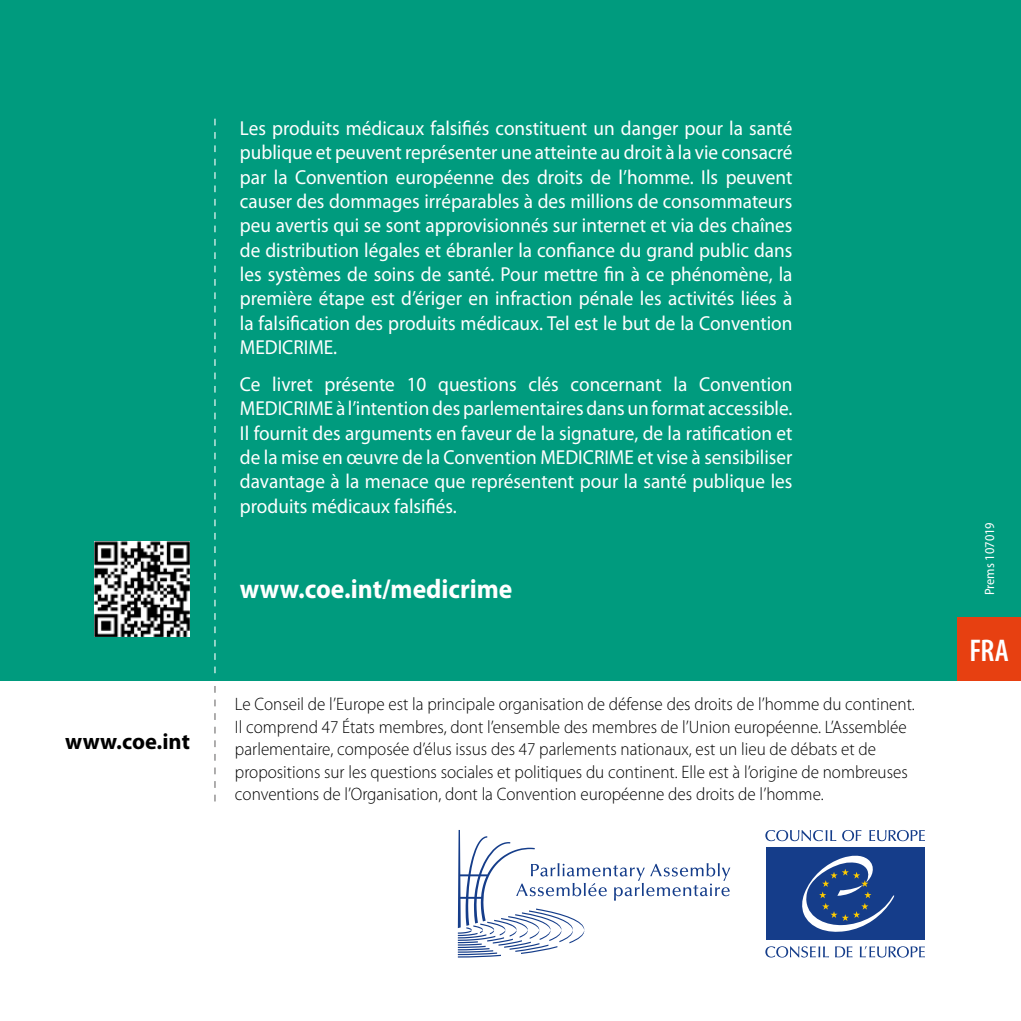
<style>
.page{position:relative;width:1021px;height:1021px;background:#fff}
.page>*{position:absolute;margin:0;border:0;box-sizing:border-box;transform-origin:0 0}
.t1{font:600 condensed 31.5px "Myriad Pro";color:#fff}
.t2{font:700 27px "Myriad Pro";color:#fff;scale:.95 1}
.t3{font:700 22.5px "Myriad Pro";color:#000}
.t4{font:20.25px/24.3px "Myriad Pro";color:#fff;text-align:justify;scale:.95 1}
.t5{font:300 18px/22.5px "Myriad Pro";color:#000;scale:.95 1}
.t6{font:semi-condensed 13.5px "Myriad Pro";color:#fff}
</style>
<div class="page">
<div style="left:0;top:0;width:1020px;height:680px;background:#009b7e"></div>
<svg style="left:458px;top:830px;width:272px;height:127px"></svg>
<svg style="left:842px;top:830px;width:19px;height:11px"></svg>
<svg style="left:869px;top:830px;width:55px;height:11px"></svg>
<svg style="left:765px;top:830px;width:71px;height:11px"></svg>
<svg style="left:859px;top:946px;width:65px;height:11px"></svg>
<svg style="left:835px;top:946px;width:17px;height:11px"></svg>
<svg style="left:765px;top:946px;width:64px;height:11px"></svg>
<div style="left:766px;top:847px;width:158px;height:92px;background:#153d8a"></div>
<svg style="left:802px;top:855px;width:92px;height:77px"></svg>
<svg style="left:214px;top:686px;width:1px;height:115px"></svg>
<svg style="left:214px;top:119px;width:1px;height:554px"></svg>
<img style="left:94px;top:541px;width:95px;height:95px">
<div style="left:957px;top:617px;width:63px;height:63px;background:#e74011"></div>
<p class="t3" style="left:65px;top:726px;width:126px">www.coe.int</p>
<p class="t4" style="left:240px;top:116px;width:583px">Les produits médicaux falsifiés constituent un danger pour la santé publique et peuvent représenter une atteinte au droit à la vie consacré par la Convention européenne des droits de l’homme. Ils peuvent causer des dommages irréparables à des millions de consommateurs peu avertis qui se sont approvisionnés sur internet et via des chaînes de distribution légales et ébranler la confiance du grand public dans les systèmes de soins de santé. Pour mettre fin à ce phénomène, la première étape est d’ériger en infraction pénale les activités liées à la falsification des produits médicaux. Tel est le but de la Convention MEDICRIME.</p>
<p class="t4" style="left:240px;top:372px;width:583px">Ce livret présente 10 questions clés concernant la Convention MEDICRIME à l’intention des parlementaires dans un format accessible.<br>Il fournit des arguments en faveur de la signature, de la ratification et de la mise en œuvre de la Convention MEDICRIME et vise à sensibiliser davantage à la menace que représentent pour la santé publique les produits médicaux falsifiés.</p>
<h2 class="t2" style="left:240px;top:571px;width:288px">www.coe.int/medicrime</h2>
<p class="t5" style="left:235px;top:692px;width:717px">Le Conseil de l’Europe est la principale organisation de défense des droits de l’homme du continent.<br>Il comprend 47 États membres, dont l’ensemble des membres de l’Union européenne. L’Assemblée parlementaire, composée d’élus issus des 47 parlements nationaux, est un lieu de débats et de propositions sur les questions sociales et politiques du continent. Elle est à l’origine de nombreuses conventions de l’Organisation, dont la Convention européenne des droits de l’homme.</p>
<p class="t6" style="left:981px;top:595px;width:75px;rotate:-90deg">Prems 107019</p>
<h1 class="t1" style="left:969px;top:630px;width:41px">FRA</h1>
</div>
